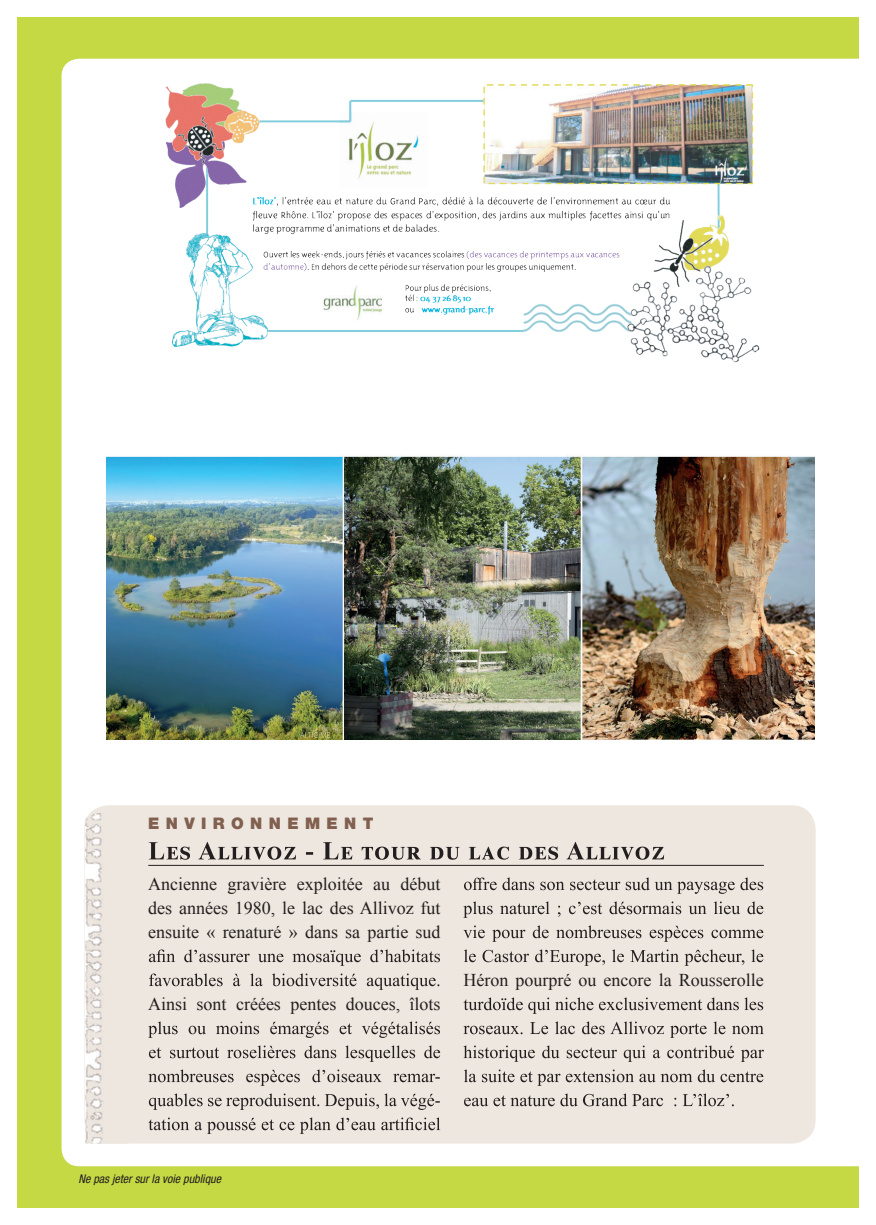
<style>
.page{position:relative;width:876px;height:1225px;background:#fff}
.page>*{position:absolute;margin:0;border:0;box-sizing:border-box;transform-origin:0 0}
.t1{font:18px/24px "Times New Roman";color:#231f20;text-align:justify}
.t2{font:900 16px "Helvetica Neue LT Std";letter-spacing:.4em;color:#81604f}
.t3{font:italic condensed 12px "Helvetica Neue LT Std";color:#231f20}
</style>
<div class="page">
<div style="left:17px;top:17px;width:842px;height:1191px;background:#c4d944"></div>
<hr style="left:859px;top:17px;width:1px;height:1191px;background:#c4d944">
<div style="left:62px;top:59px;width:797px;height:1107px;background:#fff"></div>
<div style="left:84px;top:805px;width:732px;height:338px;background:#eee7df;border-radius:24px"></div>
<hr style="left:148px;top:865px;width:616px;height:1px;background:#231f20">
<svg style="left:149px;top:842px;width:164px;height:17px"></svg>
<svg style="left:323px;top:842px;width:341px;height:17px"></svg>
<svg style="left:149px;top:949px;width:291px;height:17px"></svg>
<svg style="left:149px;top:973px;width:290px;height:17px"></svg>
<svg style="left:148px;top:1021px;width:292px;height:17px"></svg>
<svg style="left:149px;top:1045px;width:291px;height:17px"></svg>
<svg style="left:148px;top:1069px;width:287px;height:17px"></svg>
<svg style="left:149px;top:1093px;width:170px;height:17px"></svg>
<svg style="left:325px;top:1093px;width:109px;height:17px"></svg>
<svg style="left:148px;top:1117px;width:292px;height:17px"></svg>
<svg style="left:464px;top:877px;width:299px;height:17px"></svg>
<svg style="left:463px;top:901px;width:300px;height:17px"></svg>
<svg style="left:463px;top:925px;width:300px;height:17px"></svg>
<svg style="left:464px;top:949px;width:299px;height:17px"></svg>
<svg style="left:463px;top:997px;width:300px;height:17px"></svg>
<svg style="left:463px;top:1021px;width:301px;height:17px"></svg>
<svg style="left:463px;top:1045px;width:301px;height:17px"></svg>
<svg style="left:464px;top:1069px;width:299px;height:17px"></svg>
<svg style="left:464px;top:1093px;width:199px;height:13px"></svg>
<svg style="left:674px;top:1093px;width:60px;height:13px"></svg>
<img style="left:85px;top:812px;width:18px;height:331px">
<img style="left:107px;top:406px;width:708px;height:333px">
<img style="left:91px;top:81px;width:669px;height:283px">
<p class="t2" style="left:148px;top:814px;width:227px">ENVIRONNEMENT</p>
<p class="t1" style="left:148px;top:871px;width:294px">Ancienne gravière exploitée au début des années 1980, le lac des Allivoz fut ensuite « renaturé » dans sa partie sud</p>
<p class="t1" style="left:148px;top:991px;width:294px">Ainsi sont créées pentes douces, îlots</p>
<p class="t1" style="left:463px;top:967px;width:302px">Héron pourpré ou encore la Rousserolle</p>
<p class="t1" style="left:435px;top:1063px;width:7px">- -</p>
<p class="t3" style="left:79px;top:1171px;width:144px">Ne pas jeter sur la voie publique</p>
</div>
